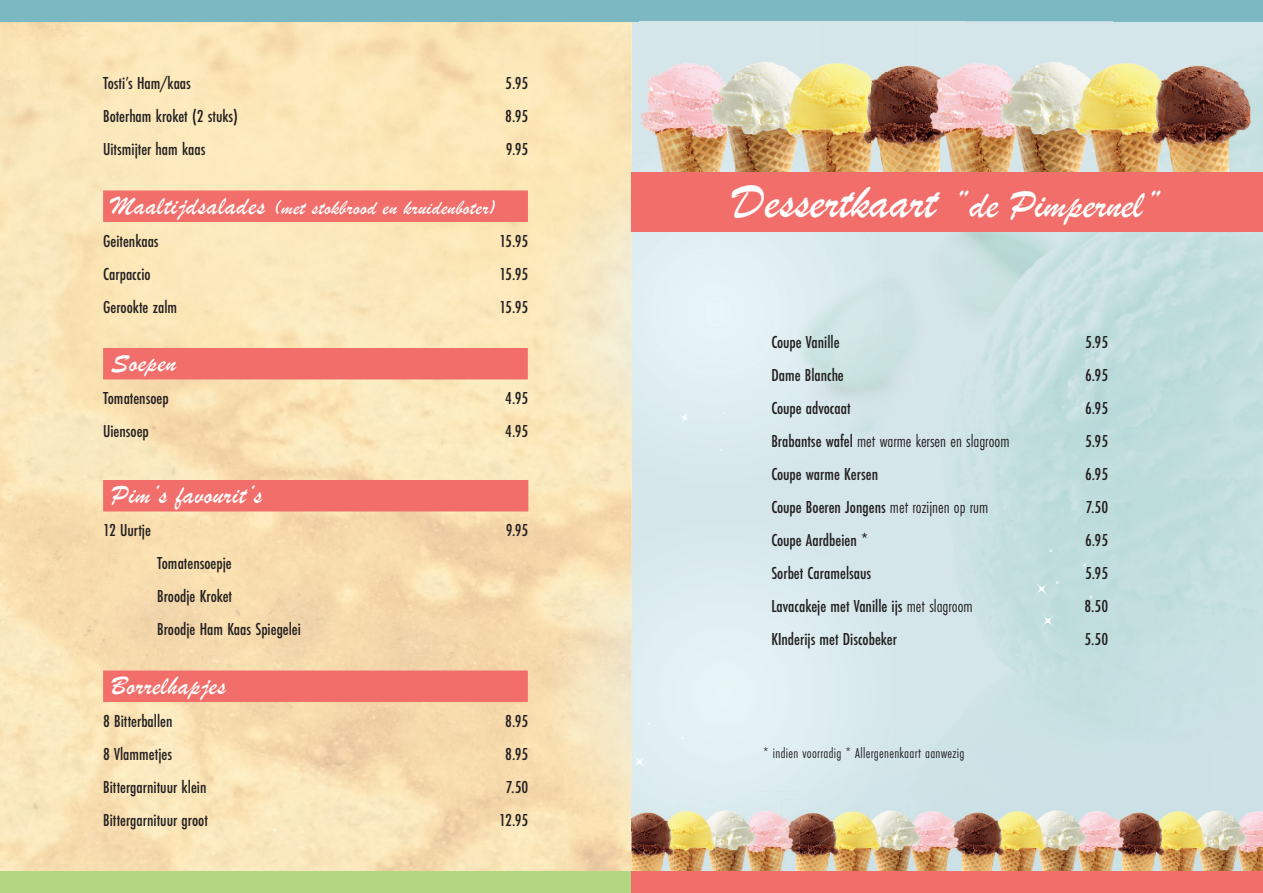
<style>
.page{position:relative;width:1263px;height:893px;background:#fff}
.page>*{position:absolute;margin:0;border:0;box-sizing:border-box;transform-origin:0 0}
.t1{font:40.5px "Brush Script";color:#fff}
.t2{font:27px "Brush Script";letter-spacing:.02em;color:#fff}
.t3{font:21px "Brush Script";letter-spacing:.02em;color:#fff}
.t4{font:500 18px/33px "Futura PT Cond";color:#231f20}
.t5{font:18px "Futura PT Cond";color:#231f20}
.t6{font:15px "Futura PT Cond";letter-spacing:.02em;color:#231f20}
.s1{font-size:27px}
.s2{font-size:49.5px}
.s3{font-weight:500}
.s4{font-weight:400}
</style>
<div class="page">
<img style="left:631px;top:21px;width:8px;height:129px">
<div style="left:631px;top:489px;width:158px;height:26px;background:#d5e6ea"></div>
<div style="left:0;top:872px;width:632px;height:21px;background:#b2d681"></div>
<div style="left:0;top:0;width:1263px;height:21px;background:#7cb8c2"></div>
<svg style="left:1081px;top:562px;width:6px;height:6px"></svg>
<svg style="left:1048px;top:548px;width:6px;height:6px"></svg>
<div style="left:103px;top:190px;width:425px;height:32px;background:#f26e6b"></div>
<div style="left:103px;top:348px;width:425px;height:31px;background:#f26e6b"></div>
<div style="left:103px;top:480px;width:425px;height:31px;background:#f26e6b"></div>
<div style="left:103px;top:670px;width:425px;height:32px;background:#f26e6b"></div>
<div style="left:857px;top:575px;width:45px;height:224px;background:#d5e7eb"></div>
<div style="left:631px;top:392px;width:211px;height:97px;background:#d8e9ed"></div>
<div style="left:841px;top:392px;width:33px;height:46px;background:#d2e4e8"></div>
<svg style="left:718px;top:446px;width:7px;height:7px"></svg>
<svg style="left:720px;top:410px;width:7px;height:7px"></svg>
<svg style="left:675px;top:408px;width:18px;height:19px"></svg>
<img style="left:639px;top:21px;width:287px;height:103px">
<img style="left:639px;top:124px;width:47px;height:9px">
<img style="left:686px;top:124px;width:46px;height:9px">
<img style="left:732px;top:124px;width:47px;height:9px">
<img style="left:779px;top:124px;width:46px;height:9px">
<img style="left:825px;top:124px;width:430px;height:49px">
<img style="left:639px;top:133px;width:192px;height:40px">
<img style="left:965px;top:799px;width:298px;height:73px">
<img style="left:841px;top:799px;width:124px;height:36px">
<img style="left:800px;top:835px;width:165px;height:37px">
<img style="left:800px;top:799px;width:67px;height:28px">
<svg style="left:833px;top:827px;width:8px;height:9px"></svg>
<img style="left:800px;top:827px;width:33px;height:28px">
<img style="left:758px;top:868px;width:24px;height:4px">
<img style="left:632px;top:865px;width:42px;height:7px">
<img style="left:631px;top:792px;width:169px;height:40px">
<img style="left:758px;top:832px;width:24px;height:36px">
<img style="left:674px;top:832px;width:84px;height:40px">
<img style="left:631px;top:832px;width:43px;height:33px">
<img style="left:782px;top:862px;width:18px;height:10px">
<img style="left:782px;top:799px;width:18px;height:63px">
<svg style="left:679px;top:735px;width:6px;height:6px"></svg>
<svg style="left:646px;top:721px;width:6px;height:5px"></svg>
<svg style="left:632px;top:754px;width:15px;height:15px"></svg>
<svg style="left:1088px;top:594px;width:5px;height:6px"></svg>
<svg style="left:1034px;top:580px;width:26px;height:17px"></svg>
<svg style="left:1040px;top:613px;width:16px;height:15px"></svg>
<div style="left:631px;top:872px;width:632px;height:21px;background:#f26e6b"></div>
<img style="left:965px;top:21px;width:290px;height:103px">
<svg style="left:1090px;top:147px;width:6px;height:7px"></svg>
<svg style="left:1115px;top:113px;width:6px;height:5px"></svg>
<img style="left:1072px;top:103px;width:14px;height:15px">
<img style="left:1071px;top:104px;width:16px;height:13px">
<img style="left:926px;top:21px;width:39px;height:152px">
<div style="left:631px;top:173px;width:632px;height:59px;background:#f26e6b"></div>
<p class="t4" style="left:103px;top:67px;width:89px">Tosti’s Ham/kaas</p>
<p class="t4" style="left:505px;top:67px;width:25px">5.95</p>
<p class="t4" style="left:103px;top:100px;width:136px">Boterham kroket (2 stuks)</p>
<p class="t4" style="left:505px;top:100px;width:25px">8.95</p>
<p class="t4" style="left:103px;top:133px;width:104px">Uitsmijter ham kaas</p>
<p class="t4" style="left:506px;top:133px;width:24px">9.95</p>
<p class="t3" style="left:111px;top:193px;width:386px"><span class="s1">Maaltijdsalades</span> (met stokbrood en kruidenboter)</p>
<p class="t4" style="left:103px;top:224px;width:57px">Geitenkaas</p>
<p class="t4" style="left:499px;top:224px;width:31px">15.95</p>
<p class="t4" style="left:103px;top:257px;width:49px">Carpaccio</p>
<p class="t4" style="left:499px;top:257px;width:31px">15.95</p>
<p class="t4" style="left:103px;top:290px;width:76px">Gerookte zalm</p>
<p class="t4" style="left:499px;top:290px;width:31px">15.95</p>
<h2 class="t2" style="left:111px;top:345px;width:66px">Soepen</h2>
<p class="t4" style="left:103px;top:382px;width:67px">Tomatensoep</p>
<p class="t4" style="left:505px;top:382px;width:25px">4.95</p>
<p class="t4" style="left:103px;top:415px;width:47px">Uiensoep</p>
<p class="t4" style="left:505px;top:415px;width:25px">4.95</p>
<h2 class="t2" style="left:111px;top:477px;width:153px">Pim’s favourit’s</h2>
<p class="t4" style="left:103px;top:514px;width:49px">12 Uurtje</p>
<p class="t4" style="left:506px;top:514px;width:24px">9.95</p>
<p class="t4" style="left:157px;top:547px;width:145px">Tomatensoepje<br>Broodje Kroket<br>Broodje Ham Kaas Spiegelei</p>
<h2 class="t2" style="left:111px;top:668px;width:116px">Borrelhapjes</h2>
<p class="t4" style="left:103px;top:704px;width:71px">8 Bitterballen</p>
<p class="t4" style="left:505px;top:704px;width:25px">8.95</p>
<p class="t4" style="left:103px;top:737px;width:70px">8 Vlammetjes</p>
<p class="t4" style="left:505px;top:737px;width:25px">8.95</p>
<p class="t4" style="left:103px;top:770px;width:105px">Bittergarnituur klein</p>
<p class="t4" style="left:506px;top:770px;width:24px">7.50</p>
<p class="t4" style="left:103px;top:803px;width:106px">Bittergarnituur groot</p>
<p class="t4" style="left:499px;top:803px;width:31px">12.95</p>
<h1 class="t1" style="left:733px;top:178px;width:430px"><span class="s2">Dessertkaart</span> ”de Pimpernel”</h1>
<p class="t4" style="left:771px;top:325px;width:70px">Coupe Vanille</p>
<p class="t4" style="left:1085px;top:325px;width:25px">5.95</p>
<p class="t4" style="left:771px;top:358px;width:74px">Dame Blanche</p>
<p class="t4" style="left:1085px;top:358px;width:25px">6.95</p>
<p class="t4" style="left:771px;top:391px;width:81px">Coupe advocaat</p>
<p class="t4" style="left:1085px;top:391px;width:25px">6.95</p>
<p class="t5" style="left:771px;top:430px;width:240px"><span class="s3">Brabantse wafel</span> met warme kersen en slagroom</p>
<p class="t4" style="left:1085px;top:424px;width:25px">5.95</p>
<p class="t4" style="left:771px;top:457px;width:108px">Coupe warme Kersen</p>
<p class="t4" style="left:1085px;top:457px;width:25px">6.95</p>
<p class="t4" style="left:771px;top:490px;width:218px">Coupe Boeren Jongens <span class="s4">met rozijnen op rum</span></p>
<p class="t4" style="left:1086px;top:490px;width:24px">7.50</p>
<p class="t4" style="left:771px;top:523px;width:98px">Coupe Aardbeien *</p>
<p class="t4" style="left:1085px;top:523px;width:25px">6.95</p>
<p class="t4" style="left:771px;top:556px;width:101px">Sorbet Caramelsaus</p>
<p class="t4" style="left:1085px;top:556px;width:25px">5.95</p>
<p class="t4" style="left:771px;top:589px;width:203px">Lavacakeje met Vanille ijs <span class="s4">met slagroom</span></p>
<p class="t4" style="left:1084px;top:589px;width:25px">8.50</p>
<p class="t4" style="left:771px;top:622px;width:127px">KInderijs met Discobeker</p>
<p class="t4" style="left:1084px;top:622px;width:25px">5.50</p>
<p class="t6" style="left:763px;top:744px;width:203px">* indien voorradig * Allergenenkaart aanwezig</p>
</div>
